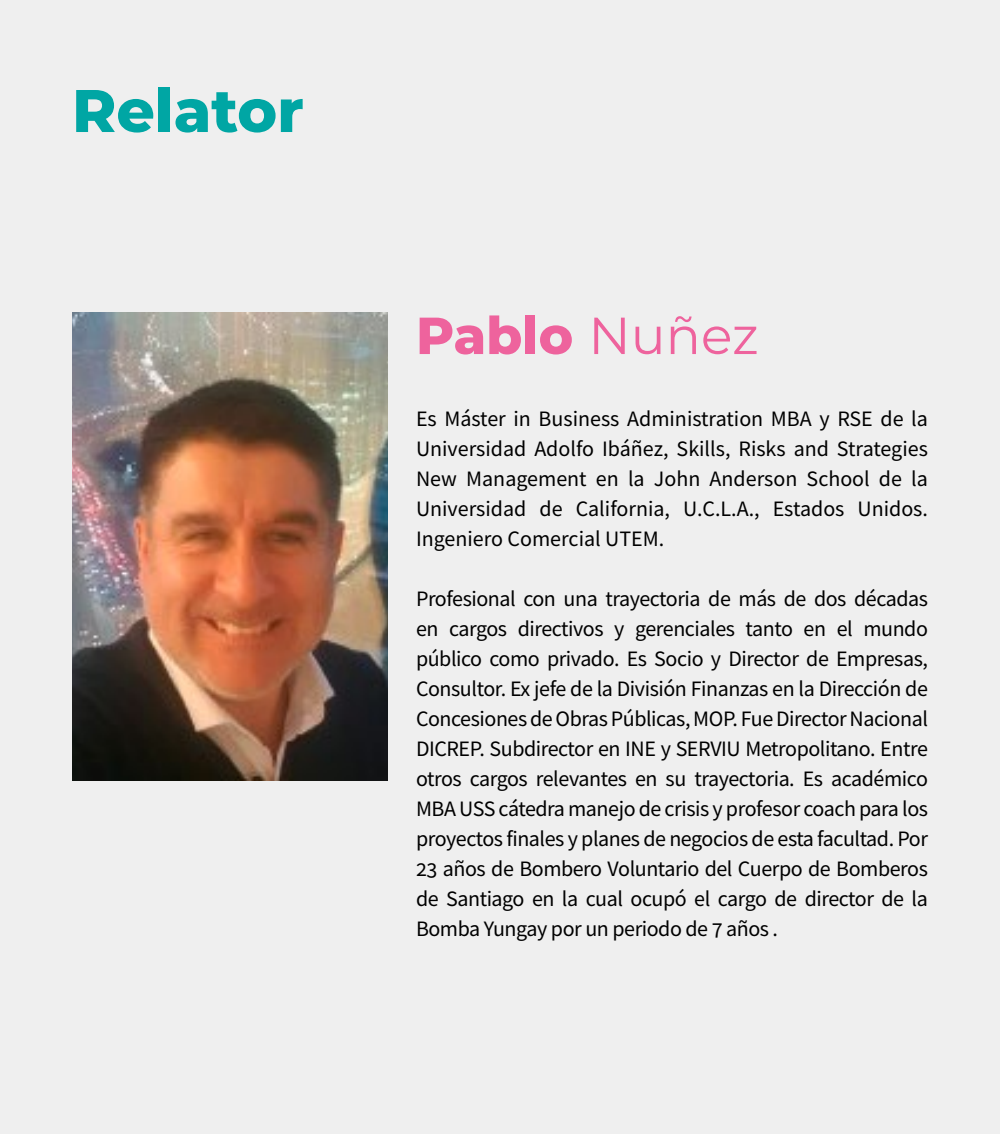
<style>
.page{position:relative;width:1000px;height:1134px;background:#efefef}
.page>*{position:absolute;margin:0;border:0;box-sizing:border-box;transform-origin:0 0}
.t1{font:800 60px "Montserrat";color:#00a6a4}
.t2{font:800 52px "Montserrat";color:#ee639d}
.t3{font:22px/30px "Source Sans Pro";letter-spacing:-.02em;color:#000;text-align:justify}
.s1{font-weight:400}
</style>
<div class="page">
<img style="left:72px;top:312px;width:315px;height:468px">
<h1 class="t1" style="left:72px;top:67px;width:233px">Relator</h1>
<h2 class="t2" style="left:416px;top:297px;width:344px">Pablo <span class="s1">Nuñez</span></h2>
<p class="t3" style="left:416px;top:404px;width:514px">Es Máster in Business Administration MBA y RSE de la Universidad Adolfo Ibáñez, Skills, Risks and Strategies New Management en la John Anderson School de la Universidad de California, U.C.L.A., Estados Unidos.<br>Ingeniero Comercial UTEM.</p>
<p class="t3" style="left:416px;top:584px;width:514px">Profesional con una trayectoria de más de dos décadas en cargos directivos y gerenciales tanto en el mundo público como privado. Es Socio y Director de Empresas, Consultor. Ex jefe de la División Finanzas en la Dirección de Concesiones de Obras Públicas, MOP. Fue Director Nacional DICREP. Subdirector en INE y SERVIU Metropolitano. Entre otros cargos relevantes en su trayectoria. Es académico MBA USS cátedra manejo de crisis y profesor coach para los proyectos finales y planes de negocios de esta facultad. Por 23 años de Bombero Voluntario del Cuerpo de Bomberos de Santiago en la cual ocupó el cargo de director de la Bomba Yungay por un periodo de 7 años .</p>
</div>
